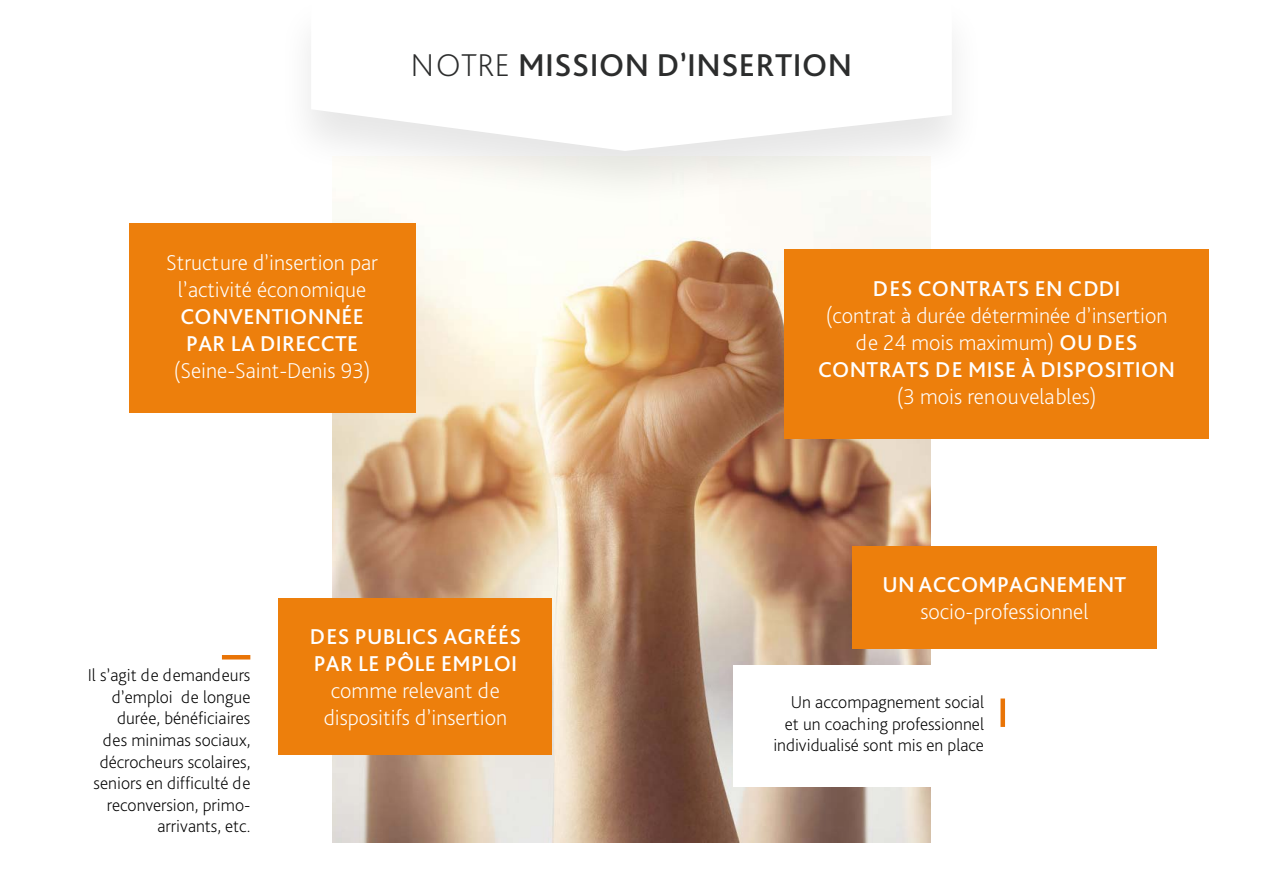
<style>
.page{position:relative;width:1263px;height:893px;background:#fff}
.page>*{position:absolute;margin:0;border:0;box-sizing:border-box;transform-origin:0 0}
.t1{font:500 33px "Bliss Pro";letter-spacing:.015em;color:#2c2d2d}
.t2{font:200 22.5px/27px "Bliss Pro";color:#fff;text-align:center}
.t3{font:500 22.5px/27px "Bliss Pro";letter-spacing:.015em;color:#fff}
.t4{font:200 18px/21.6px "Bliss Pro";color:#000;text-align:right}
.s1{font-weight:200}
.s2{font-weight:500}
</style>
<div class="page">
<img style="left:333px;top:211px;width:597px;height:631px">
<div style="left:733px;top:665px;width:281px;height:122px;background:#fff"></div>
<hr style="left:222px;top:655px;width:28px;height:4px;background:#e97406">
<div style="left:1000px;top:698px;width:5px;height:29px;background:#e97406"></div>
<div style="left:129px;top:224px;width:286px;height:189px;background:#ed7f0c"></div>
<div style="left:279px;top:598px;width:273px;height:157px;background:#ed7f0c"></div>
<div style="left:784px;top:250px;width:425px;height:189px;background:#ed7f0c"></div>
<div style="left:852px;top:546px;width:304px;height:103px;background:#ed7f0c"></div>
<div style="left:276px;top:0;width:710px;height:211px;background:#000;opacity:.1"></div>
<svg style="left:311px;top:0;width:641px;height:151px"></svg>
<h1 class="t1" style="left:411px;top:45px;width:443px"><span class="s1">NOTRE</span> MISSION D’INSERTION</h1>
<p class="t2" style="left:166px;top:248px;width:213px">Structure d’insertion par l’activité économique</p>
<p class="t3" style="left:180px;top:302px;width:185px">CONVENTIONNÉE<br>PAR LA DIRECCTE</p>
<p class="t2" style="left:174px;top:356px;width:198px">(Seine-Saint-Denis 93)</p>
<p class="t3" style="left:873px;top:274px;width:249px">DES CONTRATS EN CDDI</p>
<p class="t2" style="left:818px;top:301px;width:359px">(contrat à durée déterminée d’insertion de 24 mois maximum) <span class="s2">OU DES<br>CONTRATS DE MISE À DISPOSITION</span></p>
<p class="t2" style="left:897px;top:382px;width:201px">(3 mois renouvelables)</p>
<p class="t4" style="left:88px;top:664px;width:164px">Il s’agit de demandeurs d’emploi de longue durée, bénéficiaires<br>des minimas sociaux, décrocheurs scolaires, seniors en difficulté de reconversion, primo&shy;arrivants, etc.</p>
<p class="t3" style="left:310px;top:622px;width:213px">DES PUBLICS AGRÉÉS<br>PAR LE PÔLE EMPLOI</p>
<p class="t2" style="left:324px;top:676px;width:185px">comme relevant de dispositifs d’insertion</p>
<p class="t3" style="left:882px;top:570px;width:245px">UN ACCOMPAGNEMENT</p>
<p class="t2" style="left:920px;top:597px;width:169px">socio-professionnel</p>
<p class="t4" style="left:773px;top:691px;width:212px">Un accompagnement social et un coaching professionnel individualisé sont mis en place</p>
</div>
